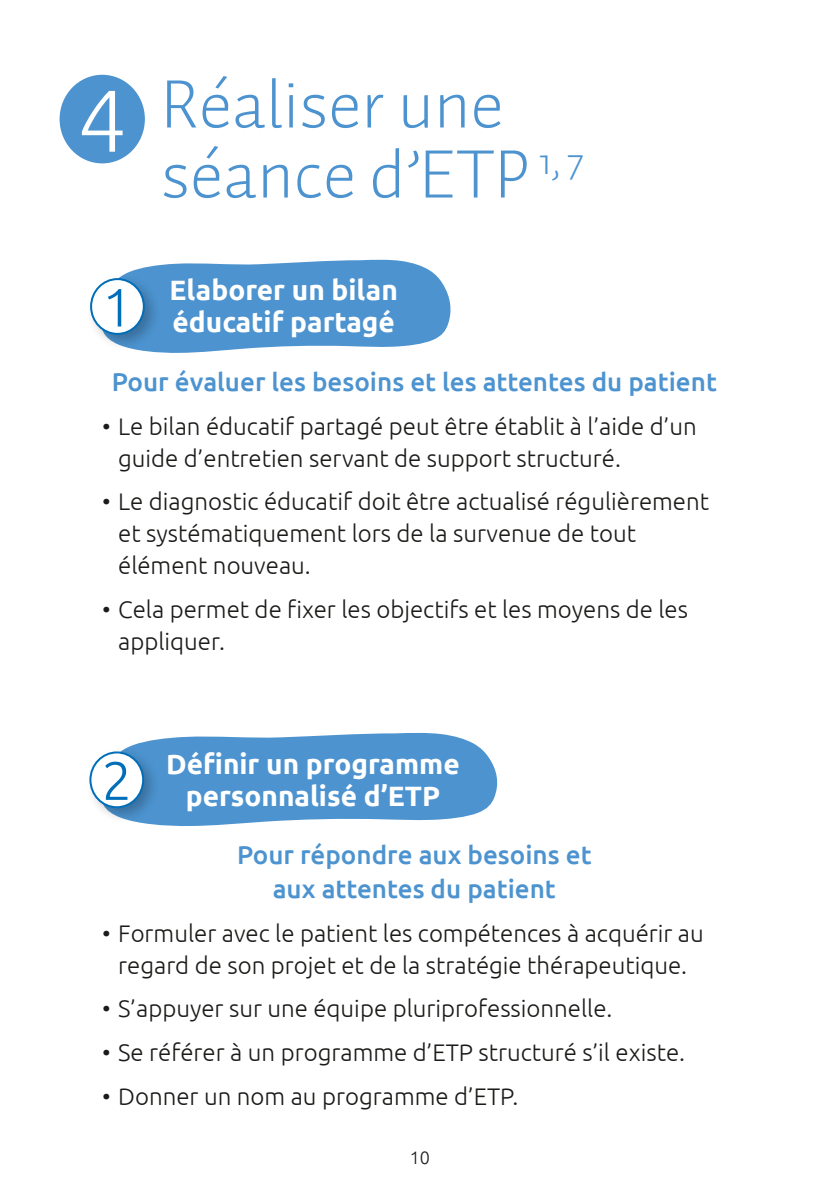
<style>
.page{position:relative;width:840px;height:1191px;background:#fff}
.page>*{position:absolute;margin:0;border:0;box-sizing:border-box;transform-origin:0 0}
.t1{font:300 87.6px "Ubuntu";color:#fff}
.t2{font:300 70px/70px "Auto Pro";color:#4c93cf}
.t3{font:300 54px "Ubuntu";color:#006eb8}
.t4{font:300 40.8px "Auto Pro";color:#4c93cf}
.t5{font:700 28px/32px "Ubuntu";color:#fff}
.t6{font:500 26px/33.6px "Ubuntu";color:#4c93cf;text-align:center}
.t7{font:300 24px/32px "Ubuntu";color:#1b1b19}
.t8{font:300 18px "Ubuntu";color:#1b1b19}
</style>
<div class="page">
<svg style="left:127px;top:259px;width:324px;height:94px;background:#63a1d5"></svg>
<svg style="left:131px;top:733px;width:367px;height:93px;background:#619fd4"></svg>
<div style="left:85px;top:273px;width:76px;height:78px;background:#000;opacity:.25"></div>
<div style="left:91px;top:279px;width:53px;height:55px;background:#fff;border-radius:50%"></div>
<div style="left:90px;top:278px;width:55px;height:57px;border:2px solid #006eb8;border-radius:50%"></div>
<div style="left:84px;top:746px;width:76px;height:78px;background:#000;opacity:.25"></div>
<div style="left:90px;top:752px;width:53px;height:55px;background:#fff;border-radius:50%"></div>
<div style="left:89px;top:751px;width:55px;height:57px;border:2px solid #006eb8;border-radius:50%"></div>
<div style="left:60px;top:75px;width:85px;height:88px;background:#4c93cf;border-radius:50%"></div>
<h1 class="t1" style="left:77px;top:68px;width:51px">4</h1>
<h3 class="t3" style="left:102px;top:275px;width:32px">1</h3>
<h2 class="t2" style="left:161px;top:68px;width:370px">Réaliser une séance d’ETP</h2>
<h3 class="t4" style="left:538px;top:133px;width:47px">1,7</h3>
<p class="t5" style="left:169px;top:274px;width:230px">Elaborer un bilan éducatif partagé</p>
<p class="t6" style="left:112px;top:364px;width:606px">Pour évaluer les besoins et les attentes du patient</p>
<p class="t7" style="left:118px;top:409px;width:579px;text-indent:-16px">• Le bilan éducatif partagé peut être établit à l’aide d’un guide d’entretien servant de support structuré.</p>
<p class="t7" style="left:118px;top:485px;width:592px;text-indent:-16px">• Le diagnostic éducatif doit être actualisé régulièrement et systématiquement lors de la survenue de tout élément nouveau.</p>
<p class="t7" style="left:118px;top:593px;width:571px;text-indent:-16px">• Cela permet de fixer les objectifs et les moyens de les appliquer.</p>
<h3 class="t3" style="left:101px;top:748px;width:32px">2</h3>
<p class="t5" style="left:166px;top:748px;width:295px;text-align:center">Définir un programme personnalisé d’ETP</p>
<p class="t6" style="left:237px;top:837px;width:356px">Pour répondre aux besoins et aux attentes du patient</p>
<p class="t7" style="left:102px;top:916px;width:603px;text-align:center">• Formuler avec le patient les compétences à acquérir au regard de son projet et de la stratégie thérapeutique.</p>
<p class="t7" style="left:102px;top:992px;width:511px">• S’appuyer sur une équipe pluriprofessionnelle.</p>
<p class="t7" style="left:102px;top:1035px;width:584px">• Se référer à un programme d’ETP structuré s’il existe.</p>
<p class="t7" style="left:102px;top:1079px;width:417px">• Donner un nom au programme d’ETP.</p>
<p class="t8" style="left:409px;top:1146px;width:22px">10</p>
</div>
